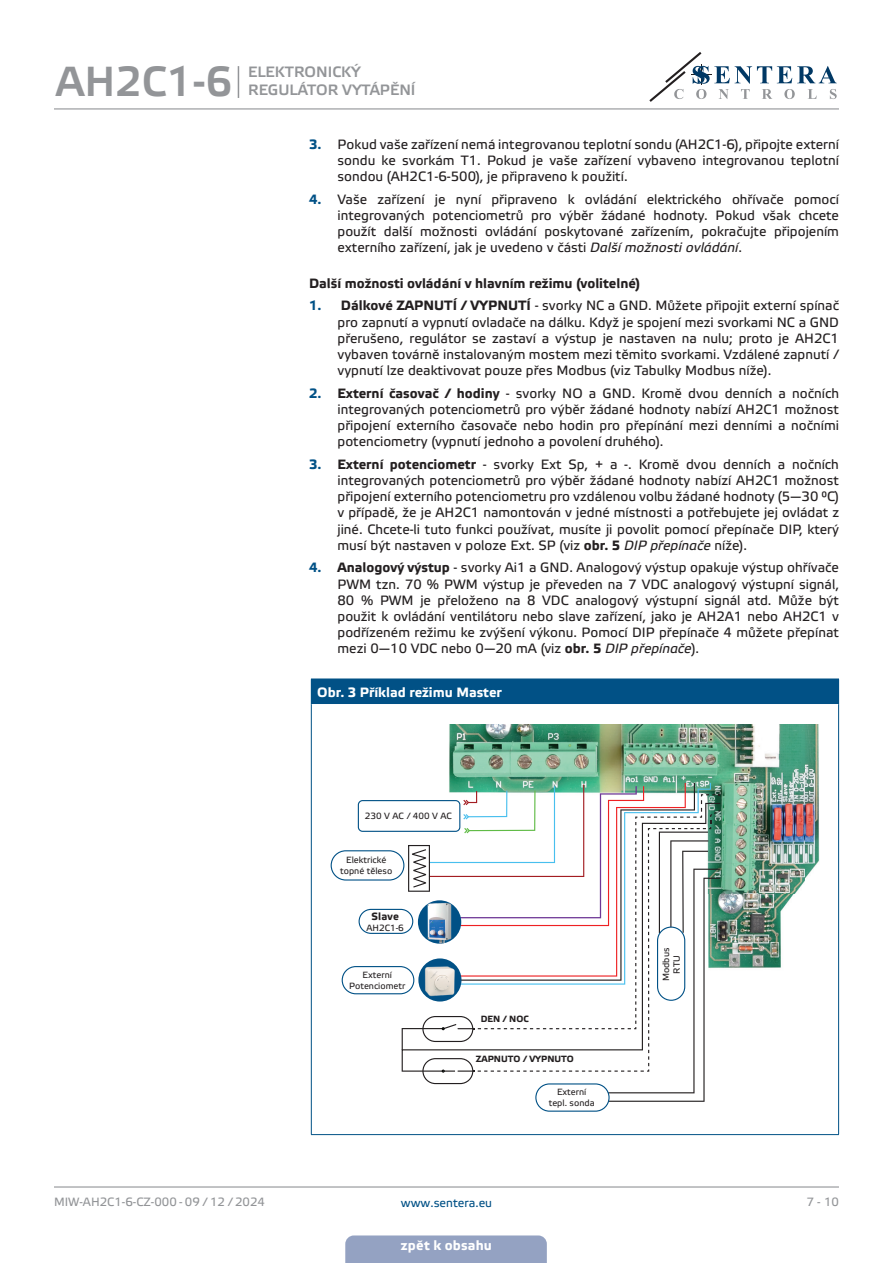
<style>
.page{position:relative;width:893px;height:1263px;background:#fff}
.page>*{position:absolute;margin:0;border:0;box-sizing:border-box;transform-origin:0 0}
.t1{font:42px "Etelka Medium Pro";color:#939598}
.t2{font:15px/18px "Etelka Medium Pro";color:#939598}
.t3{font:13.5px/16.2px "Etelka Text Pro";color:#231f20;text-align:justify}
.Numbering{font:700 13.5px "Etelka Text Pro";color:#231f20}
.head-table{font:700 13.5px "Etelka Text Pro";color:#fff}
.t4{font:12px "Etelka Text Pro";color:#939598}
.t5{font:12px "Etelka Text Pro";color:#015186}
.TABLE_TEXT_WHITE{font:700 10.5px "Etelka Text Pro";letter-spacing:.025em;color:#231f20}
.t6{font:9px/10.8px "Etelka Text Pro";color:#231f20;text-align:center}
.t7{font:700 9px "Etelka Text Pro";color:#231f20}
.s1{font-weight:700;color:#015186}
.s2{font-style:italic}
.s3{font-weight:700}
</style>
<div class="page">
<hr style="left:54px;top:108px;width:785px;height:1px;background:#939598">
<hr style="left:54px;top:1186px;width:785px;height:1px;background:#939598">
<svg style="left:649px;top:52px;width:188px;height:50px"></svg>
<div style="left:345px;top:1235px;width:202px;height:28px;background:#94a2c2"></div>
<div style="left:311px;top:679px;width:528px;height:25px;background:#015186"></div>
<hr style="left:311px;top:704px;width:1px;height:430px;background:#015186">
<hr style="left:838px;top:704px;width:1px;height:430px;background:#015186">
<hr style="left:311px;top:1134px;width:528px;height:1px;background:#015186">
<div style="left:331px;top:850px;width:73px;height:30px;border:1px solid #015186;border-radius:15px"></div>
<img style="left:449px;top:724px;width:370px;height:244px">
<svg style="left:402px;top:783px;width:318px;height:319px"></svg>
<div style="left:358px;top:800px;width:102px;height:32px;border:1px solid #015186;border-radius:4px"></div>
<div style="left:342px;top:966px;width:72px;height:28px;border:1px solid #015186;border-radius:14px"></div>
<div style="left:418px;top:958px;width:43px;height:43px;background:#015186;border-radius:50%"></div>
<img style="left:418px;top:958px;width:41px;height:43px">
<div style="left:418px;top:900px;width:43px;height:44px;background:#015186;border-radius:50%"></div>
<img style="left:422px;top:900px;width:33px;height:44px">
<div style="left:536px;top:1084px;width:73px;height:27px;background:#fff;border-radius:14px"></div>
<div style="left:535px;top:1083px;width:75px;height:29px;border:1px solid #015186;border-radius:14px"></div>
<div style="left:359px;top:909px;width:54px;height:25px;border:1px solid #015186;border-radius:12px"></div>
<div style="left:658px;top:927px;width:27px;height:73px;background:#fff;border-radius:14px"></div>
<div style="left:657px;top:926px;width:28px;height:75px;border:1px solid #015186;border-radius:14px"></div>
<hr style="left:238px;top:66px;width:1px;height:32px;background:#939598">
<h1 class="t1" style="left:56px;top:59px;width:178px">AH2C1-6</h1>
<p class="t2" style="left:248px;top:64px;width:169px">ELEKTRONICKÝ<br>REGULÁTOR VYTÁPĚNÍ</p>
<p class="t3" style="left:338px;top:137px;width:503px;text-indent:-28px"><span class="s1">3.</span> Pokud vaše zařízení nemá integrovanou teplotní sondu (AH2C1-6), připojte externí sondu ke svorkám T1. Pokud je vaše zařízení vybaveno integrovanou teplotní sondou (AH2C1-6-500), je připraveno k použití.</p>
<p class="t3" style="left:338px;top:192px;width:503px;text-indent:-28px"><span class="s1">4.</span> Vaše zařízení je nyní připraveno k ovládání elektrického ohřívače pomocí integrovaných potenciometrů pro výběr žádané hodnoty. Pokud však chcete použít další možnosti ovládání poskytované zařízením, pokračujte připojením externího zařízení, jak je uvedeno v části <span class="s2">Další možnosti ovládání</span>.</p>
<p class="Numbering" style="left:309px;top:276px;width:333px">Další možnosti ovládání v hlavním režimu (volitelné)</p>
<p class="t3" style="left:338px;top:298px;width:503px;text-indent:-28px"><span class="s1">1.</span> <span class="s3">Dálkové ZAPNUTÍ / VYPNUTÍ</span> - svorky NC a GND. Můžete připojit externí spínač pro zapnutí a vypnutí ovladače na dálku. Když je spojení mezi svorkami NC a GND přerušeno, regulátor se zastaví a výstup je nastaven na nulu; proto je AH2C1 vybaven továrně instalovaným mostem mezi těmito svorkami. Vzdálené zapnutí / vypnutí lze deaktivovat pouze přes Modbus (viz Tabulky Modbus níže).</p>
<p class="t3" style="left:338px;top:386px;width:503px;text-indent:-28px"><span class="s1">2.</span> <span class="s3">Externí časovač / hodiny</span> - svorky NO a GND. Kromě dvou denních a nočních integrovaných potenciometrů pro výběr žádané hodnoty nabízí AH2C1 možnost připojení externího časovače nebo hodin pro přepínání mezi denními a nočními potenciometry (vypnutí jednoho a povolení druhého).</p>
<p class="t3" style="left:338px;top:457px;width:503px;text-indent:-28px"><span class="s1">3.</span> <span class="s3">Externí potenciometr</span> - svorky Ext Sp, + a -. Kromě dvou denních a nočních integrovaných potenciometrů pro výběr žádané hodnoty nabízí AH2C1 možnost připojení externího potenciometru pro vzdálenou volbu žádané hodnoty (5—30 °C) v případě, že je AH2C1 namontován v jedné místnosti a potřebujete jej ovládat z jiné. Chcete-li tuto funkci používat, musíte ji povolit pomocí přepínače DIP, který musí být nastaven v poloze Ext. SP (viz <span class="s3">obr. 5</span> <span class="s2">DIP přepínače</span> níže).</p>
<p class="t3" style="left:338px;top:560px;width:503px;text-indent:-28px"><span class="s1">4.</span> <span class="s3">Analogový výstup</span> - svorky Ai1 a GND. Analogový výstup opakuje výstup ohřívače PWM tzn. 70 % PWM výstup je převeden na 7 VDC analogový výstupní signál, 80 % PWM je přeloženo na 8 VDC analogový výstupní signál atd. Může být použit k ovládání ventilátoru nebo slave zařízení, jako je AH2A1 nebo AH2C1 v podřízeném režimu ke zvýšení výkonu. Pomocí DIP přepínače 4 můžete přepínat mezi 0—10 VDC nebo 0—20 mA (viz <span class="s3">obr. 5</span> <span class="s2">DIP přepínače</span>).</p>
<p class="head-table" style="left:317px;top:684px;width:186px">Obr. 3 Příklad režimu Master</p>
<p class="t6" style="left:365px;top:811px;width:89px">230 V AC / 400 V AC</p>
<p class="t6" style="left:340px;top:855px;width:54px">Elektrické topné těleso</p>
<p class="TABLE_TEXT_WHITE" style="left:371px;top:910px;width:29px">Slave</p>
<p class="t6" style="left:366px;top:922px;width:39px">AH2C1-6</p>
<p class="t6" style="left:363px;top:970px;width:31px">Externí</p>
<p class="t6" style="left:349px;top:981px;width:58px">Potenciometr</p>
<p class="t7" style="left:481px;top:1014px;width:50px">DEN / NOC</p>
<p class="t7" style="left:476px;top:1054px;width:99px">ZAPNUTO / VYPNUTO</p>
<p class="t6" style="left:557px;top:1087px;width:31px">Externí</p>
<p class="t6" style="left:549px;top:1098px;width:47px">tepl. sonda</p>
<p class="t6" style="left:661px;top:981px;width:35px;rotate:-90deg">Modbus</p>
<p class="t6" style="left:672px;top:973px;width:20px;rotate:-90deg">RTU</p>
<p class="t4" style="left:54px;top:1195px;width:212px">MIW-AH2C1-6-CZ-000 - 09 / 12 / 2024</p>
<p class="t5" style="left:401px;top:1196px;width:93px">www.sentera.eu</p>
<p class="t4" style="left:806px;top:1195px;width:34px">7 - 10</p>
<p class="head-table" style="left:401px;top:1238px;width:93px">zpět k obsahu</p>
</div>
